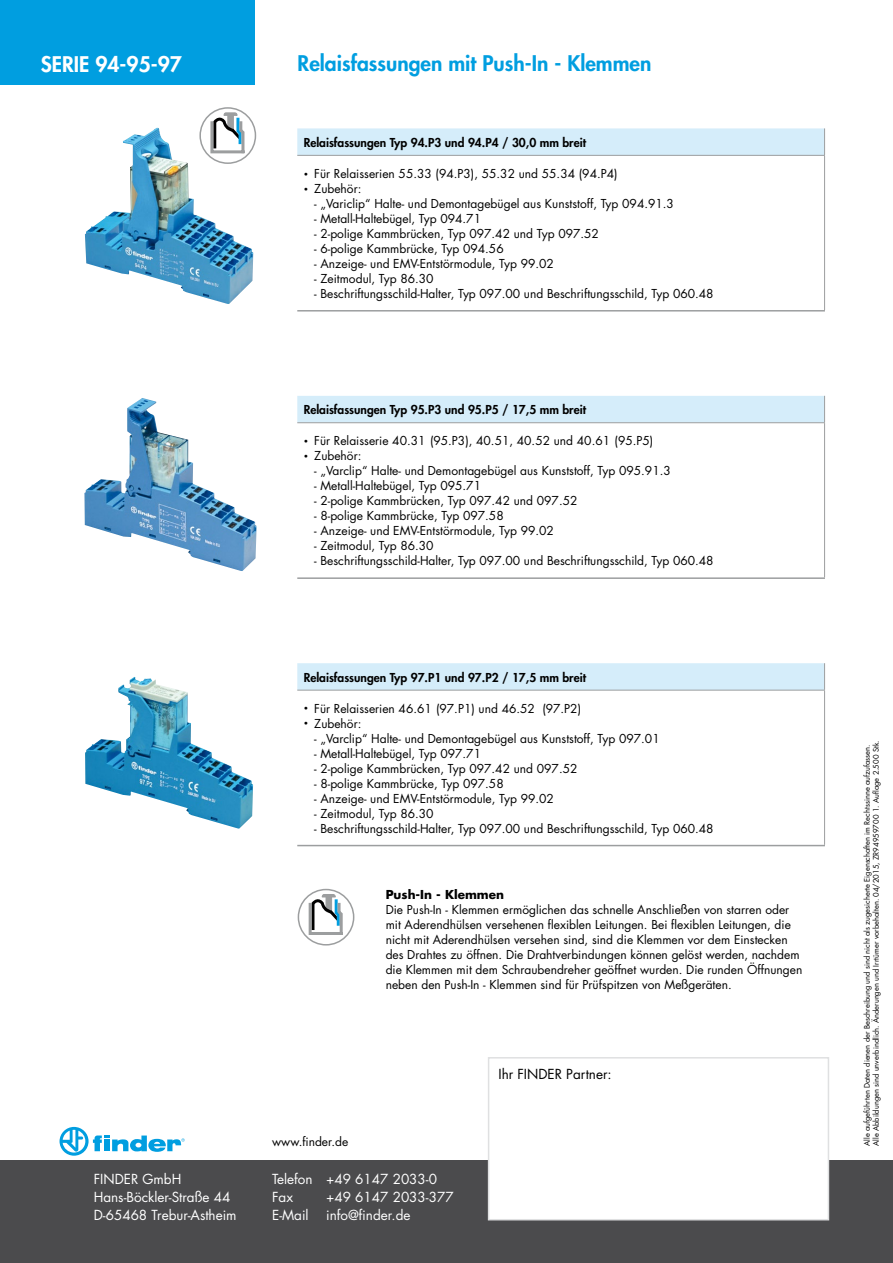
<style>
.page{position:relative;width:893px;height:1263px;background:#fff}
.page>*{position:absolute;margin:0;border:0;box-sizing:border-box;transform-origin:0 0}
.t1{font:800 21px "Futura Std";color:#009ee0}
.t2{font:800 21px "Futura Std";color:#fff}
.t3{font:13.5px/18px "Futura Std";color:#fff}
.t4{font:13.5px "Futura Std";color:#000}
.t5{font:12px/15px "Futura Std";color:#000}
.t6{font:800 12px "Futura Std";color:#000}
.t7{font:700 12px "Futura Std";color:#000}
.t8{font:7.5px/9px "Futura Std";color:#000}
.s1{font-size:7.5px}
</style>
<div class="page">
<div style="left:0;top:0;width:255px;height:85px;background:#009ee0"></div>
<svg style="left:60px;top:1127px;width:125px;height:29px"></svg>
<div style="left:0;top:1160px;width:893px;height:103px;background:#4b4b4d"></div>
<div style="left:488px;top:1057px;width:341px;height:163px;background:#fff;border:2px solid #dfe0e1"></div>
<svg style="left:297px;top:128px;width:528px;height:562px"></svg>
<svg style="left:824px;top:663px;width:1px;height:27px"></svg>
<hr style="left:297px;top:690px;width:528px;height:1px;background:#9c9e9f">
<svg style="left:824px;top:396px;width:1px;height:26px"></svg>
<hr style="left:297px;top:422px;width:528px;height:1px;background:#9c9e9f">
<hr style="left:824px;top:690px;width:1px;height:155px;background:#9c9e9f">
<svg style="left:824px;top:128px;width:1px;height:27px"></svg>
<hr style="left:297px;top:155px;width:528px;height:1px;background:#9c9e9f">
<hr style="left:824px;top:156px;width:1px;height:154px;background:#9c9e9f">
<hr style="left:297px;top:845px;width:528px;height:1px;background:#9c9e9f">
<hr style="left:297px;top:310px;width:528px;height:1px;background:#9c9e9f">
<hr style="left:297px;top:577px;width:528px;height:2px;background:#9c9e9f">
<hr style="left:824px;top:423px;width:1px;height:154px;background:#9c9e9f">
<svg style="left:200px;top:108px;width:54px;height:54px"></svg>
<svg style="left:209px;top:107px;width:38px;height:21px"></svg>
<div style="left:298px;top:889px;width:56px;height:56px;border:2px solid #9c9e9f;border-radius:50%"></div>
<svg style="left:307px;top:888px;width:39px;height:50px"></svg>
<img style="left:85px;top:128px;width:168px;height:176px">
<img style="left:85px;top:677px;width:168px;height:151px">
<img style="left:84px;top:398px;width:173px;height:173px">
<h1 class="t2" style="left:41px;top:51px;width:143px">SERIE 94-95-97</h1>
<h1 class="t1" style="left:298px;top:50px;width:355px">Relaisfassungen mit Push-In - Klemmen</h1>
<p class="t6" style="left:304px;top:135px;width:284px">Relaisfassungen Typ 94.P3 und 94.P4 / 30,0 mm breit</p>
<p class="t5" style="left:304px;top:166px;width:315px"><span class="s1">•</span> Für Relaisserien 55.33 (94.P3), 55.32 und 55.34 (94.P4)</p>
<p class="t5" style="left:304px;top:181px;width:59px"><span class="s1">•</span> Zubehör:</p>
<p class="t5" style="left:314px;top:196px;width:361px">- „Variclip“ Halte- und Demontagebügel aus Kunststoff, Typ 094.91.3</p>
<p class="t5" style="left:314px;top:211px;width:168px">- Metall-Haltebügel, Typ 094.71</p>
<p class="t5" style="left:314px;top:226px;width:286px">- 2-polige Kammbrücken, Typ 097.42 und Typ 097.52</p>
<p class="t5" style="left:314px;top:241px;width:191px">- 6-polige Kammbrücke, Typ 094.56</p>
<p class="t5" style="left:314px;top:256px;width:241px">- Anzeige- und EMV-Entstörmodule, Typ 99.02</p>
<p class="t5" style="left:314px;top:271px;width:121px">- Zeitmodul, Typ 86.30</p>
<p class="t5" style="left:314px;top:286px;width:401px">- Beschriftungsschild-Halter, Typ 097.00 und Beschriftungsschild, Typ 060.48</p>
<p class="t6" style="left:304px;top:402px;width:284px">Relaisfassungen Typ 95.P3 und 95.P5 / 17,5 mm breit</p>
<p class="t5" style="left:304px;top:434px;width:351px"><span class="s1">•</span> Für Relaisserie 40.31 (95.P3), 40.51, 40.52 und 40.61 (95.P5)</p>
<p class="t5" style="left:304px;top:449px;width:59px"><span class="s1">•</span> Zubehör:</p>
<p class="t5" style="left:314px;top:464px;width:358px">- „Varclip“ Halte- und Demontagebügel aus Kunststoff, Typ 095.91.3</p>
<p class="t5" style="left:314px;top:479px;width:168px">- Metall-Haltebügel, Typ 095.71</p>
<p class="t5" style="left:314px;top:494px;width:265px">- 2-polige Kammbrücken, Typ 097.42 und 097.52</p>
<p class="t5" style="left:314px;top:509px;width:191px">- 8-polige Kammbrücke, Typ 097.58</p>
<p class="t5" style="left:314px;top:524px;width:241px">- Anzeige- und EMV-Entstörmodule, Typ 99.02</p>
<p class="t5" style="left:314px;top:539px;width:121px">- Zeitmodul, Typ 86.30</p>
<p class="t5" style="left:314px;top:554px;width:401px">- Beschriftungsschild-Halter, Typ 097.00 und Beschriftungsschild, Typ 060.48</p>
<p class="t6" style="left:304px;top:670px;width:284px">Relaisfassungen Typ 97.P1 und 97.P2 / 17,5 mm breit</p>
<p class="t5" style="left:304px;top:701px;width:279px"><span class="s1">•</span> Für Relaisserien 46.61 (97.P1) und 46.52 (97.P2)</p>
<p class="t5" style="left:304px;top:716px;width:59px"><span class="s1">•</span> Zubehör:</p>
<p class="t5" style="left:314px;top:731px;width:347px">- „Varclip“ Halte- und Demontagebügel aus Kunststoff, Typ 097.01</p>
<p class="t5" style="left:314px;top:746px;width:168px">- Metall-Haltebügel, Typ 097.71</p>
<p class="t5" style="left:314px;top:761px;width:265px">- 2-polige Kammbrücken, Typ 097.42 und 097.52</p>
<p class="t5" style="left:314px;top:776px;width:191px">- 8-polige Kammbrücke, Typ 097.58</p>
<p class="t5" style="left:314px;top:791px;width:241px">- Anzeige- und EMV-Entstörmodule, Typ 99.02</p>
<p class="t5" style="left:314px;top:806px;width:121px">- Zeitmodul, Typ 86.30</p>
<p class="t5" style="left:314px;top:821px;width:401px">- Beschriftungsschild-Halter, Typ 097.00 und Beschriftungsschild, Typ 060.48</p>
<p class="t7" style="left:386px;top:886px;width:120px">Push-In - Klemmen</p>
<p class="t5" style="left:386px;top:902px;width:418px">Die Push-In - Klemmen ermöglichen das schnelle Anschließen von starren oder mit Aderendhülsen versehenen flexiblen Leitungen. Bei flexiblen Leitungen, die nicht mit Aderendhülsen versehen sind, sind die Klemmen vor dem Einstecken des Drahtes zu öffnen. Die Drahtverbindungen können gelöst werden, nachdem die Klemmen mit dem Schraubendreher geöffnet wurden. Die runden Öffnungen neben den Push-In - Klemmen sind für Prüfspitzen von Meßgeräten.</p>
<p class="t5" style="left:272px;top:1134px;width:78px">www.finder.de</p>
<p class="t4" style="left:498px;top:1065px;width:115px">Ihr FINDER Partner:</p>
<p class="t3" style="left:94px;top:1171px;width:144px">FINDER GmbH<br>Hans-Böckler-Straße 44<br>D-65468 Trebur-Astheim</p>
<p class="t3" style="left:272px;top:1170px;width:166px">Telefon +49 6147 2033-0<br>Fax</p>
<p class="t3" style="left:326px;top:1188px;width:129px">+49 6147 2033-377</p>
<p class="t3" style="left:272px;top:1206px;width:38px">E-Mail</p>
<p class="t3" style="left:326px;top:1206px;width:86px">info@finder.de</p>
<p class="t8" style="left:863px;top:1146px;width:407px;rotate:-90deg">Alle aufgeführten Daten dienen der Beschreibung und sind nicht als zugesicherte Eigenschaften im Rechtssinne aufzufassen.<br>Alle Abbildungen sind unverbindlich. Änderungen und Irrtümer vorbehalten. 04/2015, ZR94959700 1. Auflage 2.500 Stk.</p>
</div>
